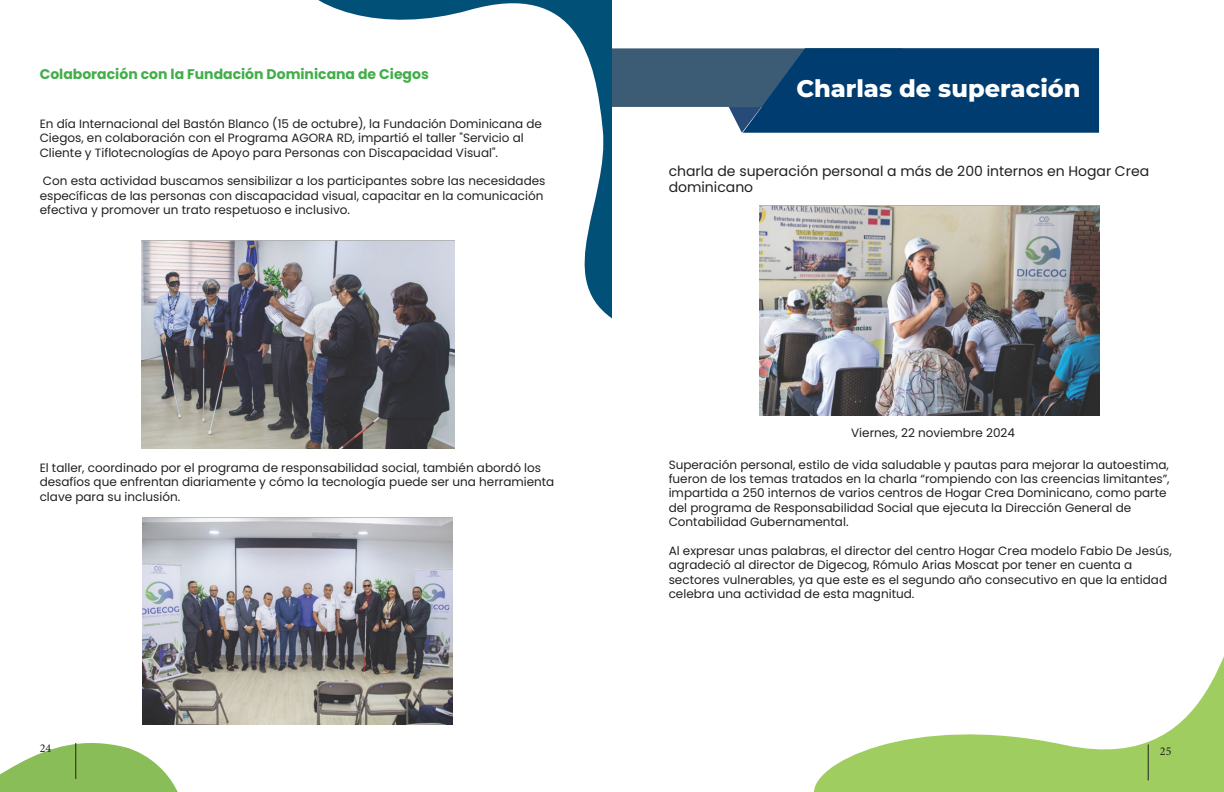
<style>
.page{position:relative;width:1224px;height:792px;background:#fff}
.page>*{position:absolute;margin:0;border:0;box-sizing:border-box;transform-origin:0 0}
.t1{font:800 24px "Montserrat";color:#fff}
.t2{font:14px/16.8px "Poppins";color:#231f20}
.t3{font:700 14px "Poppins";color:#41ae49}
.t4{font:12px/14.4px "Poppins";color:#231f20}
.t5{font:12px "Minion Pro";color:#231f20}
</style>
<div class="page">
<svg style="left:318px;top:0;width:294px;height:318px"></svg>
<svg style="left:0;top:743px;width:178px;height:49px"></svg>
<img style="left:141px;top:240px;width:313px;height:209px">
<img style="left:143px;top:518px;width:310px;height:207px">
<svg style="left:813px;top:656px;width:411px;height:136px"></svg>
<hr style="left:1148px;top:744px;width:1px;height:36px;background:#231f20">
<img style="left:760px;top:206px;width:339px;height:210px">
<svg style="left:612px;top:48px;width:487px;height:85px;background:#24547c"></svg>
<hr style="left:75px;top:743px;width:1px;height:36px;background:#231f20">
<p class="t3" style="left:40px;top:66px;width:391px">Colaboración con la Fundación Dominicana de Ciegos</p>
<p class="t4" style="left:40px;top:116px;width:504px">En día Internacional del Bastón Blanco (15 de octubre), la Fundación Dominicana de<br>Ciegos, en colaboración con el Programa AGORA RD, impartió el taller "Servicio al<br>Cliente y Tiflotecnologías de Apoyo para Personas con Discapacidad Visual".</p>
<p class="t4" style="left:40px;top:174px;width:507px">Con esta actividad buscamos sensibilizar a los participantes sobre las necesidades específicas de las personas con discapacidad visual, capacitar en la comunicación efectiva y promover un trato respetuoso e inclusivo.</p>
<p class="t4" style="left:40px;top:460px;width:516px">El taller, coordinado por el programa de responsabilidad social, también abordó los desafíos que enfrentan diariamente y cómo la tecnología puede ser una herramienta clave para su inclusión.</p>
<p class="t5" style="left:40px;top:740px;width:13px">24</p>
<h1 class="t1" style="left:796px;top:71px;width:286px">Charlas de superación</h1>
<p class="t2" style="left:669px;top:162px;width:482px">charla de superación personal a más de 200 internos en Hogar Crea dominicano</p>
<p class="t4" style="left:851px;top:426px;width:165px">Viernes, 22 noviembre 2024</p>
<p class="t4" style="left:669px;top:457px;width:502px">Superación personal, estilo de vida saludable y pautas para mejorar la autoestima, fueron de los temas tratados en la charla “rompiendo con las creencias limitantes”, impartida a 250 internos de varios centros de Hogar Crea Dominicano, como parte del programa de Responsabilidad Social que ejecuta la Dirección General de Contabilidad Gubernamental.</p>
<p class="t4" style="left:669px;top:544px;width:505px">Al expresar unas palabras, el director del centro Hogar Crea modelo Fabio De Jesús, agradeció al director de Digecog, Rómulo Arias Moscat por tener en cuenta a sectores vulnerables, ya que este es el segundo año consecutivo en que la entidad celebra una actividad de esta magnitud.</p>
<p class="t5" style="left:1160px;top:744px;width:13px">25</p>
</div>
